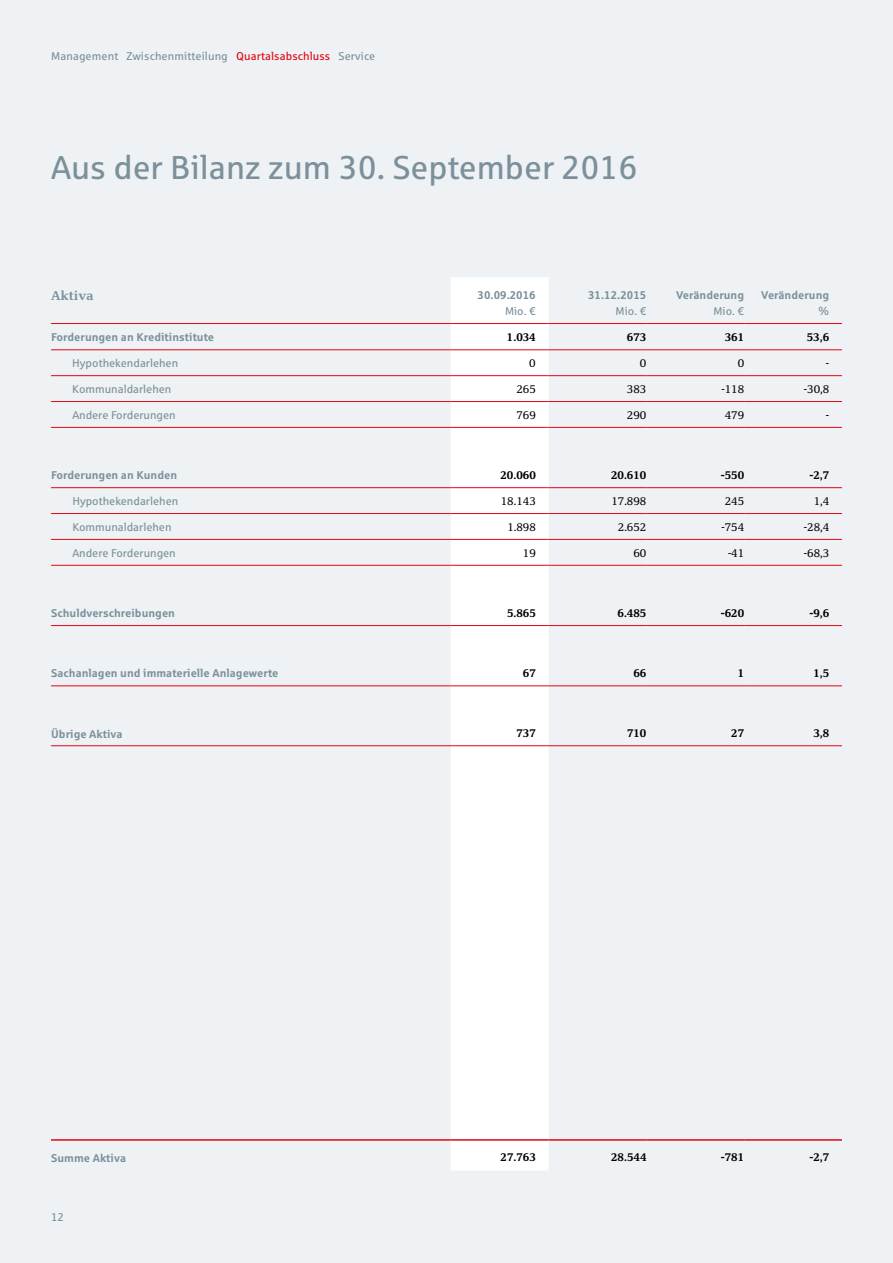
<style>
.page{position:relative;width:893px;height:1263px;background:#eef2f4}
.page>*{position:absolute;margin:0;border:0;box-sizing:border-box;transform-origin:0 0}
.t1{font:33px "Sparkasse Rg";color:#7c909b}
.t2{font:700 12.75px "Sparkasse Serif";color:#7c909b}
.t3{font:11.25px "Sparkasse Rg";color:#7c909b}
.t4{font:700 11.25px "Sparkasse Rg";color:#7c909b}
.t5{font:700 11.25px "Sparkasse Serif";color:#000}
.t6{font:11.25px "Sparkasse Serif";color:#000}
.s1{color:#e30613}
</style>
<div class="page">
<div style="left:451px;top:277px;width:98px;height:893px;background:#fff"></div>
<hr style="left:51px;top:323px;width:400px;height:1px;background:#e30613">
<hr style="left:451px;top:323px;width:98px;height:1px;background:#e30613">
<hr style="left:549px;top:323px;width:97px;height:1px;background:#e30613">
<hr style="left:646px;top:323px;width:98px;height:1px;background:#e30613">
<hr style="left:744px;top:323px;width:98px;height:1px;background:#e30613">
<hr style="left:51px;top:350px;width:400px;height:1px;background:#e30613">
<hr style="left:451px;top:350px;width:98px;height:1px;background:#e30613">
<hr style="left:549px;top:350px;width:97px;height:1px;background:#e30613">
<hr style="left:646px;top:350px;width:98px;height:1px;background:#e30613">
<hr style="left:744px;top:350px;width:98px;height:1px;background:#e30613">
<hr style="left:51px;top:375px;width:400px;height:1px;background:#e30613">
<hr style="left:451px;top:375px;width:98px;height:1px;background:#e30613">
<hr style="left:549px;top:375px;width:97px;height:1px;background:#e30613">
<hr style="left:646px;top:375px;width:98px;height:1px;background:#e30613">
<hr style="left:744px;top:375px;width:98px;height:1px;background:#e30613">
<hr style="left:51px;top:401px;width:400px;height:1px;background:#e30613">
<hr style="left:451px;top:401px;width:98px;height:1px;background:#e30613">
<hr style="left:549px;top:401px;width:97px;height:1px;background:#e30613">
<hr style="left:646px;top:401px;width:98px;height:1px;background:#e30613">
<hr style="left:744px;top:401px;width:98px;height:1px;background:#e30613">
<hr style="left:51px;top:427px;width:400px;height:1px;background:#e30613">
<hr style="left:451px;top:427px;width:98px;height:1px;background:#e30613">
<hr style="left:549px;top:427px;width:97px;height:1px;background:#e30613">
<hr style="left:646px;top:427px;width:98px;height:1px;background:#e30613">
<hr style="left:744px;top:427px;width:98px;height:1px;background:#e30613">
<hr style="left:51px;top:487px;width:400px;height:1px;background:#e30613">
<hr style="left:451px;top:487px;width:98px;height:1px;background:#e30613">
<hr style="left:549px;top:487px;width:97px;height:1px;background:#e30613">
<hr style="left:646px;top:487px;width:98px;height:1px;background:#e30613">
<hr style="left:744px;top:487px;width:98px;height:1px;background:#e30613">
<hr style="left:51px;top:513px;width:400px;height:1px;background:#e30613">
<hr style="left:451px;top:513px;width:98px;height:1px;background:#e30613">
<hr style="left:549px;top:513px;width:97px;height:1px;background:#e30613">
<hr style="left:646px;top:513px;width:98px;height:1px;background:#e30613">
<hr style="left:744px;top:513px;width:98px;height:1px;background:#e30613">
<hr style="left:51px;top:539px;width:400px;height:1px;background:#e30613">
<hr style="left:451px;top:539px;width:98px;height:1px;background:#e30613">
<hr style="left:549px;top:539px;width:97px;height:1px;background:#e30613">
<hr style="left:646px;top:539px;width:98px;height:1px;background:#e30613">
<hr style="left:744px;top:539px;width:98px;height:1px;background:#e30613">
<hr style="left:51px;top:565px;width:400px;height:1px;background:#e30613">
<hr style="left:451px;top:565px;width:98px;height:1px;background:#e30613">
<hr style="left:549px;top:565px;width:97px;height:1px;background:#e30613">
<hr style="left:646px;top:565px;width:98px;height:1px;background:#e30613">
<hr style="left:744px;top:565px;width:98px;height:1px;background:#e30613">
<hr style="left:51px;top:625px;width:400px;height:1px;background:#e30613">
<hr style="left:451px;top:625px;width:98px;height:1px;background:#e30613">
<hr style="left:549px;top:625px;width:97px;height:1px;background:#e30613">
<hr style="left:646px;top:625px;width:98px;height:1px;background:#e30613">
<hr style="left:744px;top:625px;width:98px;height:1px;background:#e30613">
<hr style="left:51px;top:686px;width:400px;height:1px;background:#e30613">
<hr style="left:451px;top:686px;width:98px;height:1px;background:#e30613">
<hr style="left:549px;top:686px;width:97px;height:1px;background:#e30613">
<hr style="left:646px;top:686px;width:98px;height:1px;background:#e30613">
<hr style="left:744px;top:686px;width:98px;height:1px;background:#e30613">
<hr style="left:51px;top:1139px;width:400px;height:2px;background:#e30613">
<hr style="left:451px;top:1139px;width:98px;height:2px;background:#e30613">
<hr style="left:549px;top:1139px;width:97px;height:2px;background:#e30613">
<hr style="left:646px;top:1139px;width:98px;height:2px;background:#e30613">
<hr style="left:744px;top:1139px;width:98px;height:2px;background:#e30613">
<hr style="left:51px;top:745px;width:791px;height:1px;background:#e30613">
<p class="t3" style="left:51px;top:49px;width:326px">Management Zwischenmitteilung <span class="s1">Quartalsabschluss</span> Service</p>
<h1 class="t1" style="left:51px;top:147px;width:588px">Aus der Bilanz zum 30. September 2016</h1>
<p class="t2" style="left:51px;top:288px;width:44px">Aktiva</p>
<p class="t4" style="left:478px;top:288px;width:60px">30.09.2016</p>
<p class="t3" style="left:505px;top:304px;width:32px">Mio. €</p>
<p class="t4" style="left:588px;top:288px;width:60px">31.12.2015</p>
<p class="t3" style="left:616px;top:304px;width:32px">Mio. €</p>
<p class="t4" style="left:676px;top:288px;width:70px">Veränderung</p>
<p class="t3" style="left:713px;top:304px;width:32px">Mio. €</p>
<p class="t4" style="left:761px;top:288px;width:70px">Veränderung</p>
<p class="t3" style="left:818px;top:304px;width:13px">%</p>
<p class="t4" style="left:51px;top:330px;width:164px">Forderungen an Kreditinstitute</p>
<p class="t5" style="left:507px;top:330px;width:30px">1.034</p>
<p class="t5" style="left:627px;top:330px;width:21px">673</p>
<p class="t5" style="left:725px;top:330px;width:21px">361</p>
<p class="t5" style="left:807px;top:330px;width:24px">53,6</p>
<p class="t3" style="left:72px;top:356px;width:107px">Hypothekendarlehen</p>
<p class="t6" style="left:529px;top:357px;width:8px">0</p>
<p class="t6" style="left:640px;top:357px;width:8px">0</p>
<p class="t6" style="left:738px;top:357px;width:8px">0</p>
<p class="t6" style="left:826px;top:357px;width:5px">-</p>
<p class="t3" style="left:72px;top:382px;width:101px">Kommunaldarlehen</p>
<p class="t6" style="left:516px;top:383px;width:21px">265</p>
<p class="t6" style="left:627px;top:383px;width:21px">383</p>
<p class="t6" style="left:721px;top:383px;width:24px">-118</p>
<p class="t6" style="left:804px;top:383px;width:27px">-30,8</p>
<p class="t3" style="left:72px;top:408px;width:105px">Andere Forderungen</p>
<p class="t6" style="left:516px;top:409px;width:21px">769</p>
<p class="t6" style="left:627px;top:409px;width:21px">290</p>
<p class="t6" style="left:725px;top:409px;width:21px">479</p>
<p class="t6" style="left:826px;top:409px;width:5px">-</p>
<p class="t4" style="left:51px;top:468px;width:128px">Forderungen an Kunden</p>
<p class="t5" style="left:500px;top:468px;width:37px">20.060</p>
<p class="t5" style="left:611px;top:468px;width:37px">20.610</p>
<p class="t5" style="left:721px;top:468px;width:25px">-550</p>
<p class="t5" style="left:809px;top:468px;width:21px">-2,7</p>
<p class="t3" style="left:72px;top:494px;width:107px">Hypothekendarlehen</p>
<p class="t6" style="left:501px;top:495px;width:37px">18.143</p>
<p class="t6" style="left:611px;top:495px;width:37px">17.898</p>
<p class="t6" style="left:725px;top:495px;width:21px">245</p>
<p class="t6" style="left:814px;top:495px;width:17px">1,4</p>
<p class="t3" style="left:72px;top:520px;width:101px">Kommunaldarlehen</p>
<p class="t6" style="left:507px;top:521px;width:30px">1.898</p>
<p class="t6" style="left:618px;top:521px;width:30px">2.652</p>
<p class="t6" style="left:721px;top:521px;width:24px">-754</p>
<p class="t6" style="left:804px;top:521px;width:27px">-28,4</p>
<p class="t3" style="left:72px;top:546px;width:105px">Andere Forderungen</p>
<p class="t6" style="left:523px;top:547px;width:14px">19</p>
<p class="t6" style="left:633px;top:547px;width:14px">60</p>
<p class="t6" style="left:728px;top:547px;width:18px">-41</p>
<p class="t6" style="left:804px;top:547px;width:27px">-68,3</p>
<p class="t4" style="left:51px;top:606px;width:125px">Schuldverschreibungen</p>
<p class="t5" style="left:507px;top:606px;width:30px">5.865</p>
<p class="t5" style="left:618px;top:606px;width:30px">6.485</p>
<p class="t5" style="left:721px;top:606px;width:25px">-620</p>
<p class="t5" style="left:809px;top:606px;width:21px">-9,6</p>
<p class="t4" style="left:51px;top:666px;width:229px">Sachanlagen und immaterielle Anlagewerte</p>
<p class="t5" style="left:523px;top:666px;width:14px">67</p>
<p class="t5" style="left:633px;top:666px;width:14px">66</p>
<p class="t5" style="left:738px;top:666px;width:8px">1</p>
<p class="t5" style="left:813px;top:666px;width:17px">1,5</p>
<p class="t4" style="left:51px;top:726px;width:73px">Übrige Aktiva</p>
<p class="t5" style="left:516px;top:727px;width:21px">737</p>
<p class="t5" style="left:627px;top:727px;width:21px">710</p>
<p class="t5" style="left:731px;top:727px;width:14px">27</p>
<p class="t5" style="left:813px;top:727px;width:17px">3,8</p>
<p class="t4" style="left:51px;top:1151px;width:76px">Summe Aktiva</p>
<p class="t5" style="left:501px;top:1151px;width:37px">27.763</p>
<p class="t5" style="left:611px;top:1151px;width:37px">28.544</p>
<p class="t5" style="left:721px;top:1151px;width:25px">-781</p>
<p class="t5" style="left:809px;top:1151px;width:21px">-2,7</p>
<p class="t3" style="left:51px;top:1210px;width:15px">12</p>
</div>
